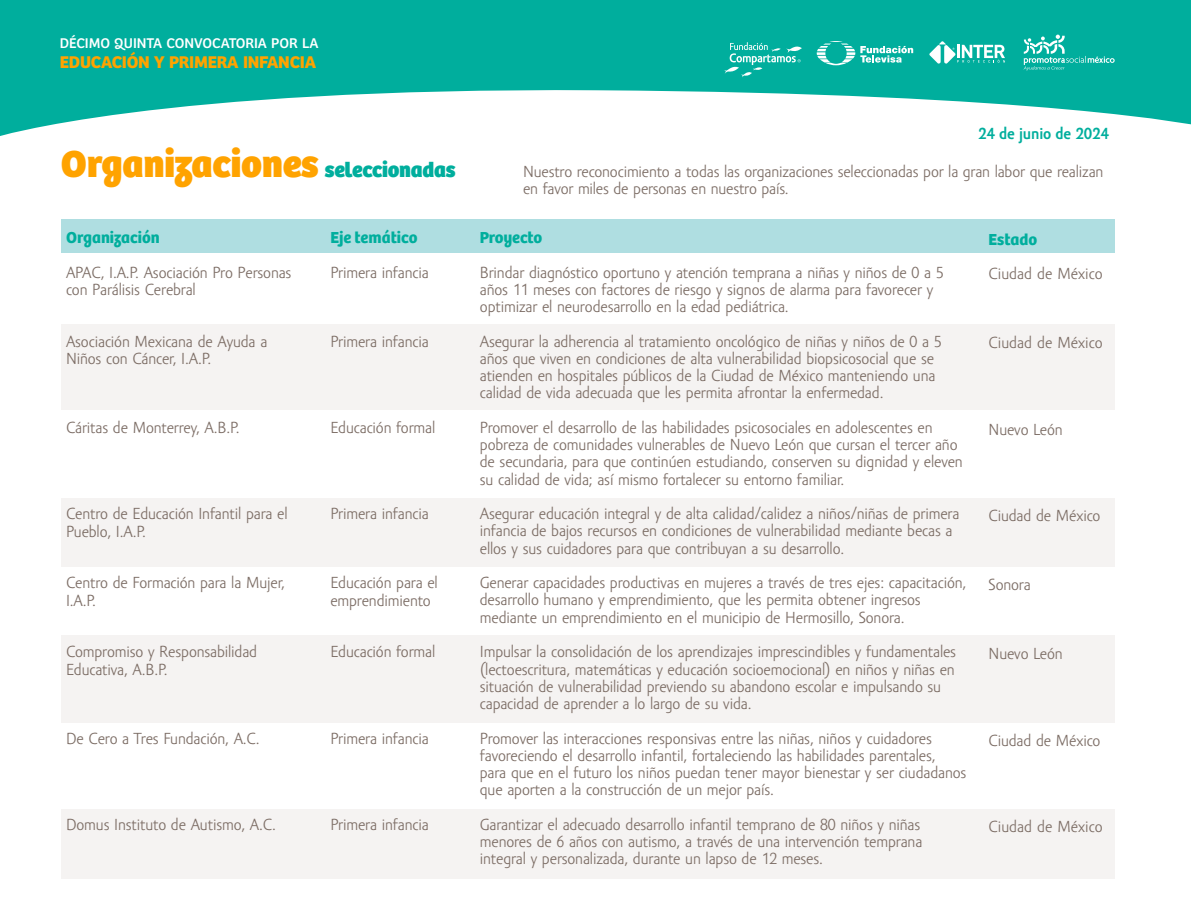
<style>
.page{position:relative;width:1191px;height:915px;background:#fff}
.page>*{position:absolute;margin:0;border:0;box-sizing:border-box;transform-origin:0 0}
.t1{font:800 39px "Bree";letter-spacing:-.01em;color:#ffa300}
.t2{font:700 17.55px "Bree";letter-spacing:-.015em;color:#ffa300}
.t3{font:16.5px/17.2px "Amor Sans Pro";letter-spacing:-.01em;color:#7d6e66}
.t4{font:700 16.5px "Bree";color:#00ae9d}
.t5{font:700 16.5px "Amor Sans Pro";letter-spacing:-.01em;color:#00ae9d}
.t6{font:14.55px "Bree";letter-spacing:-.005em;color:#fff}
.s1{font-size:21.9px;color:#00ae9d}
</style>
<div class="page">
<div style="left:62px;top:220px;width:1053px;height:33px;background:#afdee1"></div>
<div style="left:62px;top:323px;width:1053px;height:86px;background:#f5f3f2"></div>
<div style="left:62px;top:498px;width:1053px;height:68px;background:#f5f3f2"></div>
<div style="left:62px;top:634px;width:1053px;height:87px;background:#f5f3f2"></div>
<div style="left:62px;top:808px;width:1053px;height:70px;background:#f5f3f2"></div>
<svg style="left:0;top:0;width:1191px;height:136px;fill:#00ae9d"></svg>
<svg style="left:724px;top:42px;width:78px;height:35px;background:#29bbac"></svg>
<svg style="left:817px;top:41px;width:96px;height:24px;background:#41c2b5"></svg>
<svg style="left:929px;top:41px;width:76px;height:23px"></svg>
<svg style="left:1023px;top:35px;width:91px;height:36px;background:#27baac"></svg>
<p class="t6" style="left:60px;top:32px;width:260px">DÉCIMO QUINTA CONVOCATORIA POR LA</p>
<p class="t2" style="left:60px;top:49px;width:258px">EDUCACIÓN Y PRIMERA INFANCIA</p>
<p class="t5" style="left:978px;top:125px;width:132px">24 de junio de 2024</p>
<h1 class="t1" style="left:61px;top:131px;width:396px">Organizaciones <span class="s1">seleccionadas</span></h1>
<p class="t3" style="left:523px;top:163px;width:582px">Nuestro reconocimiento a todas las organizaciones seleccionadas por la gran labor que realizan en favor miles de personas en nuestro país.</p>
<p class="t4" style="left:66px;top:224px;width:95px">Organización</p>
<p class="t3" style="left:66px;top:264px;width:227px">APAC, I.A.P. Asociación Pro Personas con Parálisis Cerebral</p>
<p class="t3" style="left:66px;top:333px;width:203px">Asociación Mexicana de Ayuda a<br>Niños con Cáncer, I.A.P.</p>
<p class="t4" style="left:330px;top:224px;width:89px">Eje temático</p>
<p class="t3" style="left:330px;top:264px;width:100px">Primera infancia</p>
<p class="t3" style="left:330px;top:333px;width:100px">Primera infancia</p>
<p class="t3" style="left:66px;top:419px;width:175px">Cáritas de Monterrey, A.B.P.</p>
<p class="t3" style="left:330px;top:419px;width:106px">Educación formal</p>
<p class="t3" style="left:66px;top:505px;width:223px">Centro de Educación Infantil para el<br>Pueblo, I.A.P.</p>
<p class="t3" style="left:66px;top:574px;width:221px">Centro de Formación para la Mujer,<br>I.A.P.</p>
<p class="t3" style="left:66px;top:643px;width:193px">Compromiso y Responsabilidad<br>Educativa, A.B.P.</p>
<p class="t3" style="left:330px;top:505px;width:100px">Primera infancia</p>
<p class="t3" style="left:330px;top:574px;width:109px">Educación para el emprendimiento</p>
<p class="t3" style="left:330px;top:643px;width:106px">Educación formal</p>
<p class="t3" style="left:66px;top:729px;width:195px">De Cero a Tres Fundación, A.C.</p>
<p class="t3" style="left:330px;top:729px;width:100px">Primera infancia</p>
<p class="t3" style="left:66px;top:816px;width:211px">Domus Instituto de Autismo, A.C.</p>
<p class="t3" style="left:330px;top:816px;width:100px">Primera infancia</p>
<p class="t4" style="left:480px;top:224px;width:64px">Proyecto</p>
<p class="t3" style="left:480px;top:264px;width:465px">Brindar diagnóstico oportuno y atención temprana a niñas y niños de 0 a 5 años 11 meses con factores de riesgo y signos de alarma para favorecer y optimizar el neurodesarrollo en la edad pediátrica.</p>
<p class="t3" style="left:480px;top:333px;width:463px">Asegurar la adherencia al tratamiento oncológico de niñas y niños de 0 a 5 años que viven en condiciones de alta vulnerabilidad biopsicosocial que se atienden en hospitales públicos de la Ciudad de México manteniendo una calidad de vida adecuada que les permita afrontar la enfermedad.</p>
<p class="t3" style="left:480px;top:419px;width:484px">Promover el desarrollo de las habilidades psicosociales en adolescentes en pobreza de comunidades vulnerables de Nuevo León que cursan el tercer año de secundaria, para que continúen estudiando, conserven su dignidad y eleven su calidad de vida; así mismo fortalecer su entorno familiar.</p>
<p class="t3" style="left:480px;top:505px;width:481px">Asegurar educación integral y de alta calidad/calidez a niños/niñas de primera infancia de bajos recursos en condiciones de vulnerabilidad mediante becas a ellos y sus cuidadores para que contribuyan a su desarrollo.</p>
<p class="t3" style="left:480px;top:574px;width:488px">Generar capacidades productivas en mujeres a través de tres ejes: capacitación, desarrollo humano y emprendimiento, que les permita obtener ingresos mediante un emprendimiento en el municipio de Hermosillo, Sonora.</p>
<p class="t3" style="left:480px;top:643px;width:478px">Impulsar la consolidación de los aprendizajes imprescindibles y fundamentales (lectoescritura, matemáticas y educación socioemocional) en niños y niñas en situación de vulnerabilidad previendo su abandono escolar e impulsando su capacidad de aprender a lo largo de su vida.</p>
<p class="t3" style="left:480px;top:729px;width:488px">Promover las interacciones responsivas entre las niñas, niños y cuidadores favoreciendo el desarrollo infantil, fortaleciendo las habilidades parentales,<br>para que en el futuro los niños puedan tener mayor bienestar y ser ciudadanos que aporten a la construcción de un mejor país.</p>
<p class="t3" style="left:480px;top:816px;width:444px">Garantizar el adecuado desarrollo infantil temprano de 80 niños y niñas menores de 6 años con autismo, a través de una intervención temprana integral y personalizada, durante un lapso de 12 meses.</p>
<p class="t4" style="left:988px;top:226px;width:50px">Estado</p>
<p class="t3" style="left:988px;top:265px;width:116px">Ciudad de México</p>
<p class="t3" style="left:988px;top:335px;width:116px">Ciudad de México</p>
<p class="t3" style="left:988px;top:421px;width:76px">Nuevo León</p>
<p class="t3" style="left:988px;top:507px;width:113px">Ciudad de México</p>
<p class="t3" style="left:988px;top:576px;width:44px">Sonora</p>
<p class="t3" style="left:988px;top:645px;width:76px">Nuevo León</p>
<p class="t3" style="left:988px;top:731px;width:113px">Ciudad de México</p>
<p class="t3" style="left:988px;top:817px;width:116px">Ciudad de México</p>
</div>
